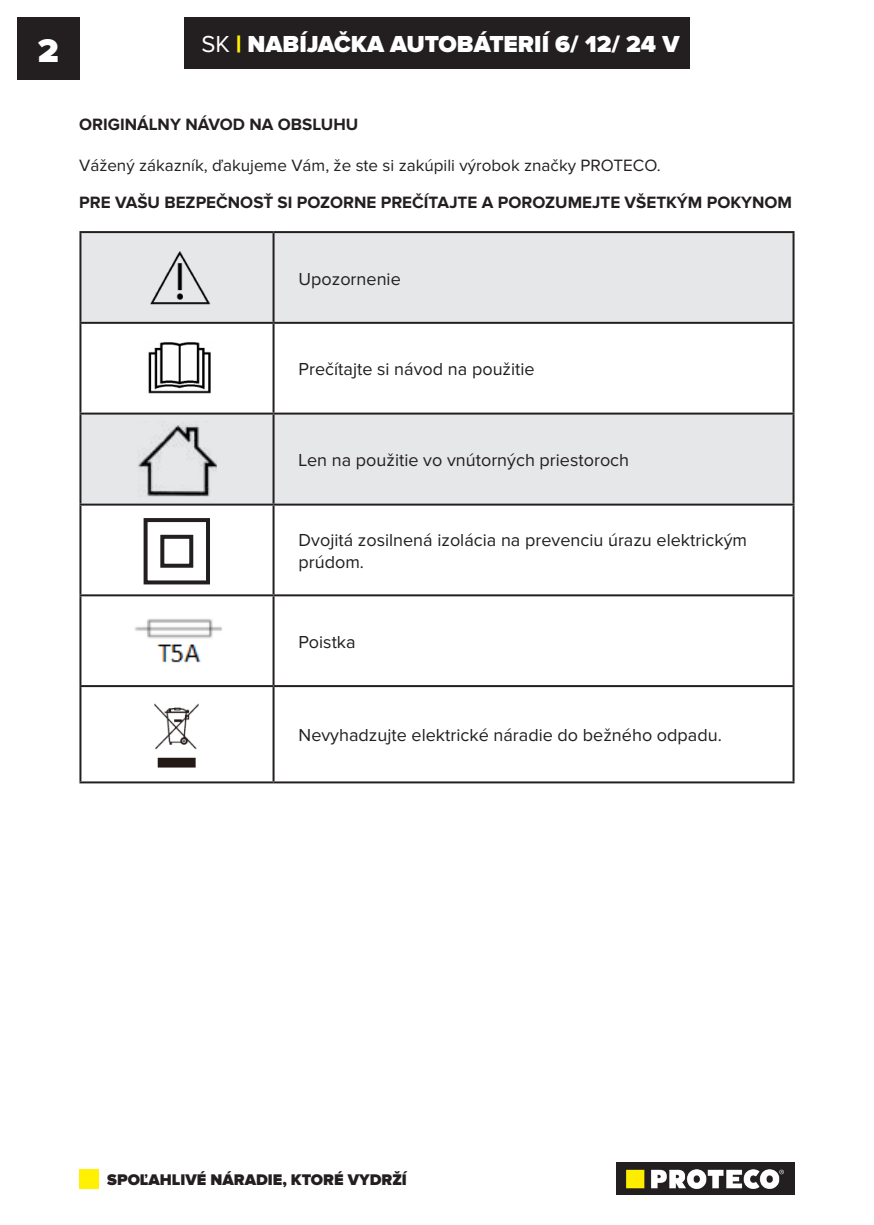
<style>
.page{position:relative;width:874px;height:1225px;background:#fff}
.page>*{position:absolute;margin:0;border:0;box-sizing:border-box;transform-origin:0 0}
.t1{font:900 34px "Proxima Nova";color:#fff}
.t2{font:900 24px "Proxima Nova";color:#fff}
.t3{font:18px/21.6px "Proxima Nova";color:#231f20}
.t4{font:700 17px "Proxima Nova";color:#231f20}
.t5{font:17px "Proxima Nova";color:#231f20}
.t6{font:900 16px "Proxima Nova";color:#231f20}
.s1{font-weight:400}
.s2{color:#fff101}
</style>
<div class="page">
<div style="left:17px;top:17px;width:62px;height:62px;background:#231f20"></div>
<img style="left:616px;top:1162px;width:178px;height:33px">
<div style="left:79px;top:1169px;width:20px;height:19px;background:#fff101"></div>
<div style="left:184px;top:17px;width:505px;height:51px;background:#231f20"></div>
<svg style="left:81px;top:233px;width:711px;height:270px;fill:#e6e7e9"></svg>
<hr style="left:79px;top:231px;width:194px;height:2px;background:#231f20">
<hr style="left:79px;top:233px;width:2px;height:89px;background:#231f20">
<hr style="left:273px;top:231px;width:521px;height:2px;background:#231f20">
<hr style="left:272px;top:233px;width:2px;height:89px;background:#231f20">
<hr style="left:792px;top:233px;width:2px;height:89px;background:#231f20">
<hr style="left:79px;top:322px;width:194px;height:2px;background:#231f20">
<hr style="left:79px;top:324px;width:2px;height:88px;background:#231f20">
<hr style="left:273px;top:322px;width:521px;height:2px;background:#231f20">
<hr style="left:272px;top:324px;width:2px;height:88px;background:#231f20">
<hr style="left:792px;top:324px;width:2px;height:88px;background:#231f20">
<hr style="left:79px;top:412px;width:194px;height:2px;background:#231f20">
<hr style="left:79px;top:414px;width:2px;height:89px;background:#231f20">
<hr style="left:273px;top:412px;width:521px;height:2px;background:#231f20">
<hr style="left:272px;top:414px;width:2px;height:89px;background:#231f20">
<hr style="left:792px;top:414px;width:2px;height:89px;background:#231f20">
<hr style="left:79px;top:503px;width:194px;height:2px;background:#231f20">
<hr style="left:79px;top:505px;width:2px;height:89px;background:#231f20">
<hr style="left:273px;top:503px;width:521px;height:2px;background:#231f20">
<hr style="left:272px;top:505px;width:2px;height:89px;background:#231f20">
<hr style="left:792px;top:505px;width:2px;height:89px;background:#231f20">
<hr style="left:79px;top:594px;width:194px;height:2px;background:#231f20">
<hr style="left:79px;top:596px;width:2px;height:89px;background:#231f20">
<hr style="left:273px;top:594px;width:521px;height:2px;background:#231f20">
<hr style="left:272px;top:596px;width:2px;height:89px;background:#231f20">
<hr style="left:792px;top:596px;width:2px;height:89px;background:#231f20">
<hr style="left:79px;top:685px;width:194px;height:2px;background:#231f20">
<hr style="left:79px;top:687px;width:2px;height:94px;background:#231f20">
<hr style="left:273px;top:685px;width:521px;height:2px;background:#231f20">
<hr style="left:272px;top:687px;width:2px;height:94px;background:#231f20">
<hr style="left:792px;top:687px;width:2px;height:94px;background:#231f20">
<hr style="left:79px;top:781px;width:194px;height:2px;background:#231f20">
<hr style="left:273px;top:781px;width:521px;height:2px;background:#231f20">
<img style="left:133px;top:248px;width:87px;height:59px">
<img style="left:137px;top:338px;width:79px;height:60px">
<img style="left:137px;top:421px;width:80px;height:75px">
<img style="left:134px;top:618px;width:88px;height:45px">
<img style="left:154px;top:703px;width:45px;height:65px">
<div style="left:143px;top:518px;width:67px;height:66px;border:4px solid #231f20"></div>
<div style="left:160px;top:535px;width:33px;height:33px;border:4px solid #231f20"></div>
<h1 class="t1" style="left:38px;top:31px;width:22px">2</h1>
<h2 class="t2" style="left:201px;top:30px;width:479px"><span class="s1">SK</span> <span class="s2">|</span> NABÍJAČKA AUTOBÁTERIÍ 6/ 12/ 24 V</h2>
<p class="t4" style="left:79px;top:114px;width:280px">ORIGINÁLNY NÁVOD NA OBSLUHU</p>
<p class="t5" style="left:79px;top:157px;width:583px">Vážený zákazník, ďakujeme Vám, že ste si zakúpili výrobok značky PROTECO.</p>
<p class="t4" style="left:79px;top:193px;width:714px">PRE VAŠU BEZPEČNOSŤ SI POZORNE PREČÍTAJTE A POROZUMEJTE VŠETKÝM POKYNOM</p>
<p class="t3" style="left:298px;top:268px;width:104px">Upozornenie</p>
<p class="t3" style="left:298px;top:359px;width:237px">Prečítajte si návod na použitie</p>
<p class="t3" style="left:298px;top:450px;width:332px">Len na použitie vo vnútorných priestoroch</p>
<p class="t3" style="left:298px;top:530px;width:450px">Dvojitá zosilnená izolácia na prevenciu úrazu elektrickým prúdom.</p>
<p class="t3" style="left:298px;top:632px;width:59px">Poistka</p>
<p class="t3" style="left:298px;top:725px;width:424px">Nevyhadzujte elektrické náradie do bežného odpadu.</p>
<p class="t6" style="left:107px;top:1170px;width:301px">SPOĽAHLIVÉ NÁRADIE, KTORÉ VYDRŽÍ</p>
</div>
